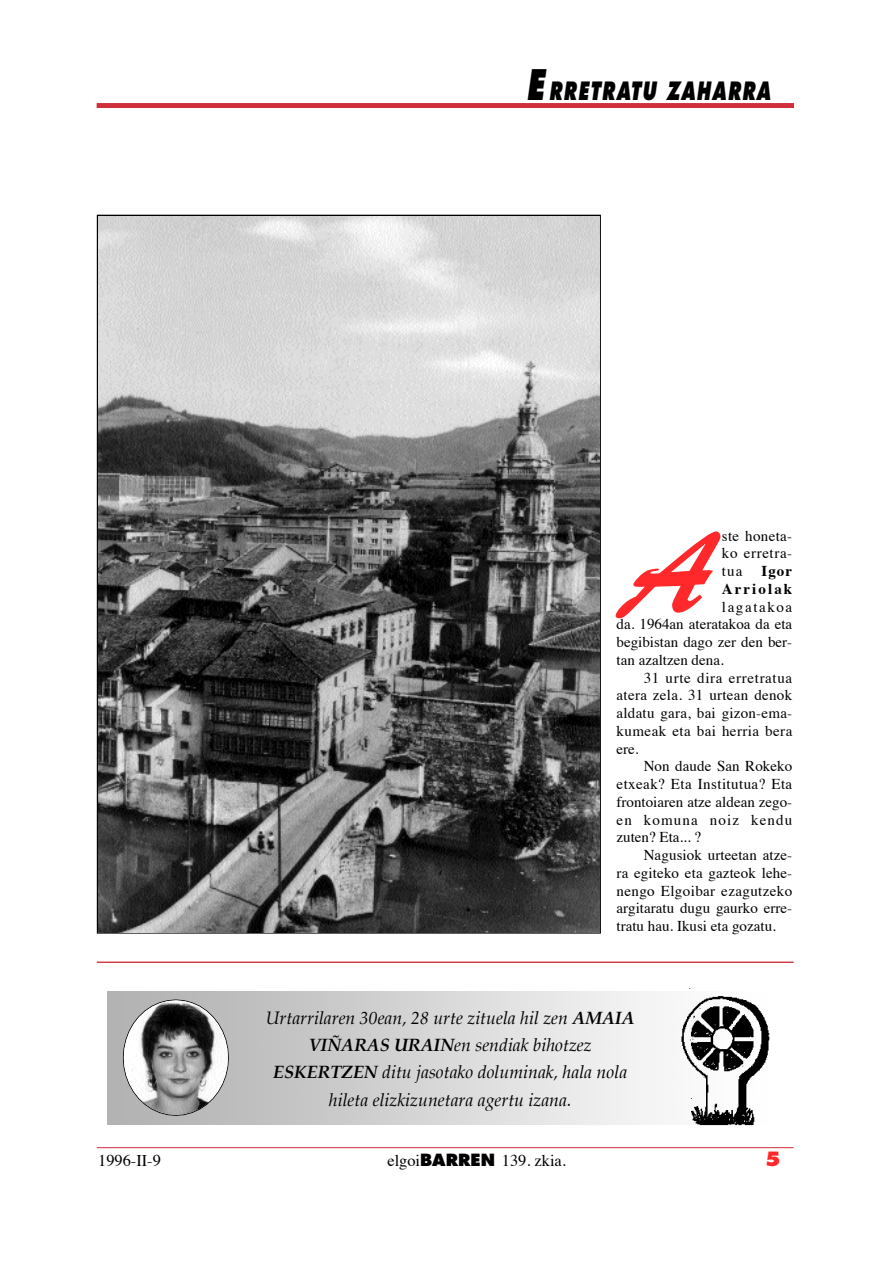
<style>
.page{position:relative;width:893px;height:1263px;background:#fff}
.page>*{position:absolute;margin:0;border:0;box-sizing:border-box;transform-origin:0 0}
.t1{font:117px "Brush Script";color:#ff282a}
.t2{font:italic 800 24.6px "Futura";letter-spacing:.085em;color:#000;scale:.7 1}
.t3{font:800 19.05px "Futura";color:#ff282a}
.t4{font:italic 17.7px/27.3px "Palatino";color:#000;text-align:center}
.t5{font:16.35px "Times";color:#000}
.t6{font:15px/17.7px "Times";letter-spacing:.005em;color:#000;text-align:justify}
.t7{font:700 15px/17.7px "Times";letter-spacing:.135em;color:#000;text-align:right}
.s1{font-size:40.95px}
.s2{font-weight:700}
.s3{font-family:"Futura";font-weight:800}
</style>
<div class="page">
<svg style="left:96px;top:1147px;width:698px;height:1px"></svg>
<img style="left:98px;top:216px;width:501px;height:716px">
<div style="left:97px;top:103px;width:697px;height:5px;background:#d12f3c"></div>
<hr style="left:97px;top:962px;width:696px;height:1px;background:#d12f3c">
<img style="left:108px;top:991px;width:547px;height:133px">
<img style="left:681px;top:988px;width:89px;height:138px">
<svg style="left:123px;top:1000px;width:106px;height:116px"></svg>
<img style="left:124px;top:1000px;width:104px;height:115px">
<h2 class="t2" style="left:526px;top:80px;width:350px"><span class="s1">E</span> RRETRATU ZAHARRA</h2>
<h1 class="t1" style="left:624px;top:541px;width:93px">A</h1>
<p class="t6" style="left:722px;top:528px;width:72px">ste honeta&shy;ko erretra&shy;tua</p>
<p class="t7" style="left:722px;top:564px;width:72px">Igor<br>Arriolak</p>
<p class="t6" style="left:616px;top:599px;width:177px;text-indent:105px">lagatakoa da. 1964an ateratakoa da eta begibistan dago zer den ber&shy;tan azaltzen dena.</p>
<p class="t6" style="left:616px;top:670px;width:177px;text-indent:27px">31 urte dira erretratua atera zela. 31 urtean denok aldatu gara, bai gizon-ema&shy;kumeak eta bai herria bera ere.</p>
<p class="t6" style="left:616px;top:759px;width:177px;text-indent:27px">Non daude San Rokeko etxeak? Eta Institutua? Eta frontoiaren atze aldean zego&shy;en komuna noiz kendu zuten? Eta... ?</p>
<p class="t6" style="left:616px;top:847px;width:177px;text-indent:27px">Nagusiok urteetan atze&shy;ra egiteko eta gazteok lehe&shy;nengo Elgoibar ezagutzeko argitaratu dugu gaurko erre&shy;tratu hau. Ikusi eta gozatu.</p>
<p class="t4" style="left:266px;top:1005px;width:370px">Urtarrilaren 30ean, 28 urte zituela hil zen <span class="s2">AMAIA VIÑARAS URAIN</span>en sendiak bihotzez <span class="s2">ESKERTZEN</span> ditu jasotako doluminak, hala nola hileta elizkizunetara agertu izana.</p>
<p class="t5" style="left:98px;top:1154px;width:64px">1996-II-9</p>
<p class="t5" style="left:387px;top:1154px;width:180px">elgoi<span class="s3">BARREN</span> 139. zkia.</p>
<p class="t3" style="left:764px;top:1151px;width:17px">5</p>
</div>
